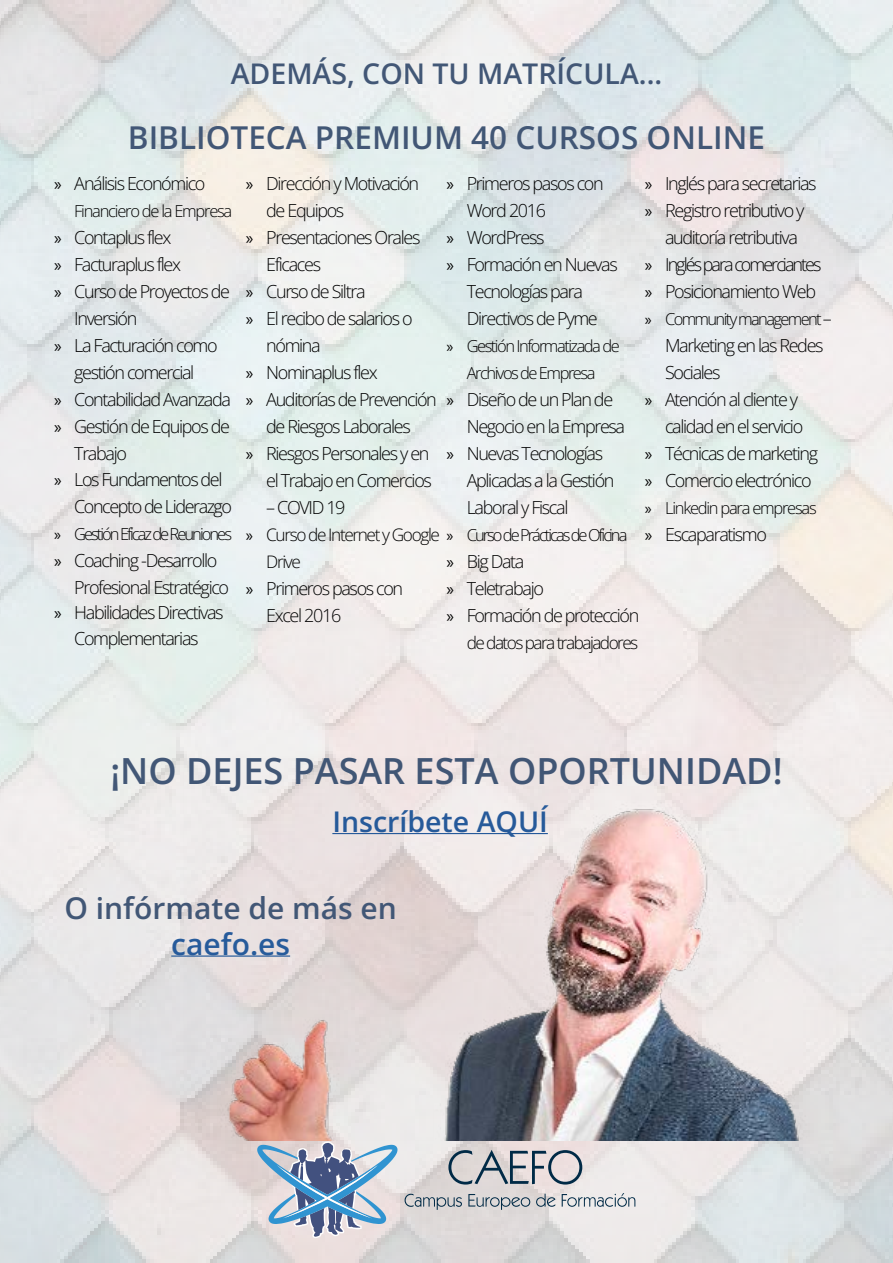
<style>
.page{position:relative;width:893px;height:1263px;background:#fff}
.page>*{position:absolute;margin:0;border:0;box-sizing:border-box;transform-origin:0 0}
.t1{font:36px "Open Sans";color:#425776}
.t2{font:31.5px "Open Sans";color:#425776}
.t3{font:30px "Open Sans";color:#425776}
.t4{font:30px "Open Sans";color:#275b9b}
.t5{font:28.5px "Open Sans";color:#425776}
.t6{font:28.5px "Open Sans";color:#275b9b}
.t7{font:18px/27px "Open Sans";letter-spacing:-.075em;color:#000}
.t8{font:18px "Open Sans";letter-spacing:-.11em;color:#000}
.t9{font:17.25px "Open Sans";letter-spacing:-.09em;color:#000}
.t10{font:16.5px/27px "Open Sans";letter-spacing:-.09em;color:#000;text-align:center}
.t11{font:16.5px "Open Sans";letter-spacing:-.12em;color:#000}
.s1{font-family:"Myriad Pro"}
.s2{font-size:18px}
.s3{font-family:"Myriad Pro";font-size:17.25px}
.s4{font-size:17.25px}
</style>
<div class="page">
<img style="left:0;top:0;width:893px;height:1263px">
<svg style="left:257px;top:1141px;width:140px;height:97px;background:#a7b7ca"></svg>
<svg style="left:448px;top:1150px;width:134px;height:34px;background:#b0b2b7"></svg>
<svg style="left:405px;top:1194px;width:57px;height:16px"></svg>
<svg style="left:468px;top:1194px;width:62px;height:16px"></svg>
<svg style="left:536px;top:1193px;width:19px;height:14px"></svg>
<svg style="left:562px;top:1193px;width:73px;height:14px"></svg>
<img style="left:184px;top:757px;width:655px;height:384px">
<hr style="left:171px;top:955px;width:119px;height:2px;background:#275b9b">
<h3 class="t5" style="left:231px;top:55px;width:433px">ADEMÁS, CON TU MATRÍCULA...</h3>
<h2 class="t2" style="left:128px;top:116px;width:639px">BIBLIOTECA PREMIUM 40 CURSOS ONLINE</h2>
<p class="t7" style="left:645px;top:170px;width:173px"><span class="s1">»</span> Inglés para secretarias</p>
<p class="t7" style="left:645px;top:197px;width:161px"><span class="s1">»</span> Registro retributivo y</p>
<p class="t7" style="left:665px;top:224px;width:134px">auditoría retributiva</p>
<p class="t8" style="left:645px;top:252px;width:178px"><span class="s1">»</span> Inglés para comerciantes</p>
<p class="t7" style="left:645px;top:278px;width:173px"><span class="s1">»</span> Posicionamiento Web</p>
<p class="t10" style="left:645px;top:305px;width:188px"><span class="s1">»</span> Community management <span class="s2">–</span></p>
<p class="t7" style="left:665px;top:332px;width:160px">Marketing en las Redes</p>
<p class="t7" style="left:665px;top:359px;width:57px">Sociales</p>
<p class="t7" style="left:645px;top:386px;width:155px"><span class="s1">»</span> Atención al cliente y</p>
<p class="t7" style="left:665px;top:413px;width:140px">calidad en el servicio</p>
<p class="t7" style="left:645px;top:440px;width:175px"><span class="s1">»</span> Técnicas de marketing</p>
<p class="t7" style="left:645px;top:467px;width:168px"><span class="s1">»</span> Comercio electrónico</p>
<p class="t10" style="left:645px;top:494px;width:173px"><span class="s1">»</span> Linkedin para empresas</p>
<p class="t7" style="left:645px;top:521px;width:124px"><span class="s1">»</span> Escaparatismo</p>
<p class="t7" style="left:54px;top:170px;width:153px"><span class="s1">»</span> Análisis Económico</p>
<p class="t10" style="left:74px;top:197px;width:160px">Financiero de la Empresa</p>
<p class="t7" style="left:54px;top:224px;width:119px"><span class="s1">»</span> Contaplus flex</p>
<p class="t7" style="left:54px;top:251px;width:129px"><span class="s1">»</span> Facturaplus flex</p>
<p class="t7" style="left:54px;top:278px;width:177px"><span class="s1">»</span> Curso de Proyectos de</p>
<p class="t7" style="left:74px;top:305px;width:65px">Inversión</p>
<p class="t7" style="left:54px;top:332px;width:165px"><span class="s1">»</span> La Facturación como</p>
<p class="t7" style="left:74px;top:359px;width:122px">gestión comercial</p>
<p class="t7" style="left:54px;top:386px;width:179px"><span class="s1">»</span> Contabilidad Avanzada</p>
<p class="t7" style="left:54px;top:413px;width:177px"><span class="s1">»</span> Gestión de Equipos de</p>
<p class="t7" style="left:74px;top:440px;width:54px">Trabajo</p>
<p class="t7" style="left:54px;top:465px;width:170px"><span class="s1">»</span> Los Fundamentos del</p>
<p class="t7" style="left:74px;top:492px;width:159px">Concepto de Liderazgo</p>
<p class="t11" style="left:54px;top:522px;width:180px"><span class="s1">»</span> Gestión Eficaz de Reuniones</p>
<p class="t7" style="left:54px;top:546px;width:165px"><span class="s1">»</span> Coaching -Desarrollo</p>
<p class="t7" style="left:74px;top:573px;width:156px">Profesional Estratégico</p>
<p class="t7" style="left:54px;top:599px;width:171px"><span class="s1">»</span> Habilidades Directivas</p>
<p class="t7" style="left:74px;top:624px;width:126px">Complementarias</p>
<p class="t7" style="left:246px;top:170px;width:175px"><span class="s1">»</span> Dirección y Motivación</p>
<p class="t7" style="left:266px;top:197px;width:80px">de Equipos</p>
<p class="t7" style="left:246px;top:224px;width:176px"><span class="s1">»</span> Presentaciones Orales</p>
<p class="t7" style="left:266px;top:251px;width:56px">Eficaces</p>
<p class="t7" style="left:246px;top:278px;width:121px"><span class="s1">»</span> Curso de Siltra</p>
<p class="t7" style="left:246px;top:305px;width:168px"><span class="s1">»</span> El recibo de salarios o</p>
<p class="t7" style="left:266px;top:332px;width:56px">nómina</p>
<p class="t7" style="left:246px;top:359px;width:133px"><span class="s1">»</span> Nominaplus flex</p>
<p class="t7" style="left:246px;top:386px;width:192px"><span class="s1">»</span> Auditorías de Prevención</p>
<p class="t7" style="left:266px;top:413px;width:146px">de Riesgos Laborales</p>
<p class="t7" style="left:246px;top:440px;width:185px"><span class="s1">»</span> Riesgos Personales y en</p>
<p class="t7" style="left:266px;top:467px;width:167px">el Trabajo en Comercios</p>
<p class="t7" style="left:266px;top:494px;width:81px">– COVID 19</p>
<p class="t11" style="left:246px;top:524px;width:383px"><span class="s3">»</span> <span class="s4">Curso de Internet y Google</span> <span class="s1">»</span> Curso de Prácticas de Oficina</p>
<p class="t9" style="left:266px;top:550px;width:36px">Drive</p>
<p class="t7" style="left:266px;top:575px;width:139px;text-indent:-20px"><span class="s1">»</span> Primeros pasos con<br>Excel 2016</p>
<p class="t7" style="left:446px;top:170px;width:159px"><span class="s1">»</span> Primeros pasos con</p>
<p class="t7" style="left:467px;top:197px;width:81px">Word 2016</p>
<p class="t7" style="left:446px;top:224px;width:99px"><span class="s1">»</span> WordPress</p>
<p class="t7" style="left:446px;top:251px;width:173px"><span class="s1">»</span> Formación en Nuevas</p>
<p class="t7" style="left:467px;top:278px;width:118px">Tecnologías para</p>
<p class="t7" style="left:467px;top:305px;width:133px">Directivos de Pyme</p>
<p class="t10" style="left:446px;top:332px;width:175px"><span class="s1">»</span> Gestión Informatizada de<br>Archivos de Empresa</p>
<p class="t7" style="left:446px;top:386px;width:168px"><span class="s1">»</span> Diseño de un Plan de</p>
<p class="t7" style="left:467px;top:413px;width:160px">Negocio en la Empresa</p>
<p class="t7" style="left:446px;top:440px;width:158px"><span class="s1">»</span> Nuevas Tecnologías</p>
<p class="t7" style="left:467px;top:467px;width:149px">Aplicadas a la Gestión</p>
<p class="t7" style="left:467px;top:494px;width:103px">Laboral y Fiscal</p>
<p class="t7" style="left:446px;top:548px;width:194px"><span class="s1">»</span> Big Data<br><span class="s1">»</span> Teletrabajo<br><span class="s1">»</span> Formación de protección</p>
<p class="t9" style="left:467px;top:631px;width:173px">de datos para trabajadores</p>
<h1 class="t1" style="left:110px;top:746px;width:674px">¡NO DEJES PASAR ESTA OPORTUNIDAD!</h1>
<h3 class="t6" style="left:332px;top:802px;width:217px">Inscríbete AQUÍ</h3>
<h3 class="t3" style="left:64px;top:887px;width:334px">O infórmate de más en</h3>
<h3 class="t4" style="left:171px;top:923px;width:120px">caefo.es</h3>
</div>
